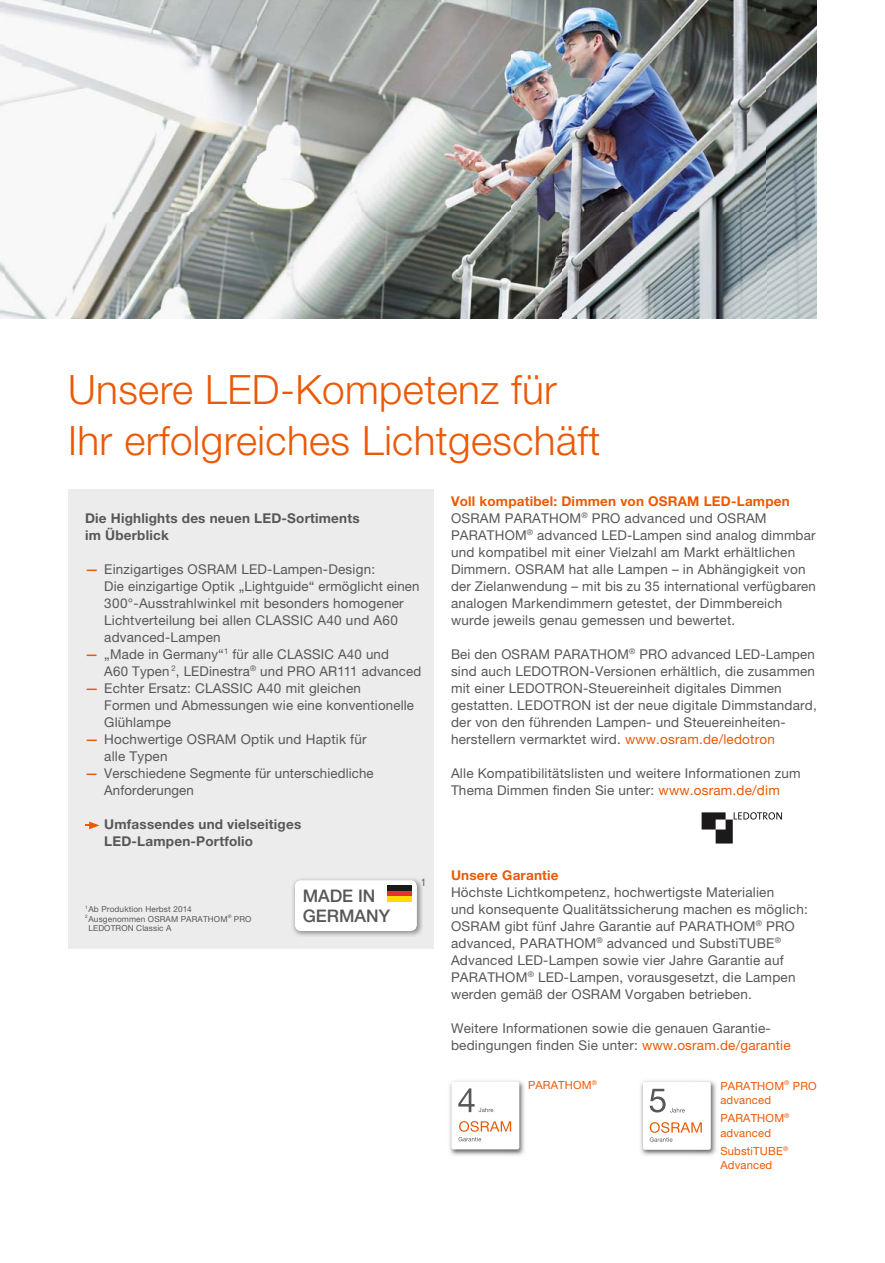
<style>
.page{position:relative;width:885px;height:1263px;background:#fff}
.page>*{position:absolute;margin:0;border:0;box-sizing:border-box;transform-origin:0 0}
.t1{font:300 40.5px/51px "Helvetica Neue LT Pro";letter-spacing:.01em;color:#eb5906}
.t2{font:500 17.4px/20.5px "Helvetica Neue LT Pro";color:#575756}
.t3{font:13.5px/17px "Helvetica Neue LT Pro";letter-spacing:.015em;color:#575756}
.t4{font:700 13.5px/17px "Helvetica Neue LT Pro";letter-spacing:.015em;color:#575756}
.t5{font:700 13.5px "Helvetica Neue LT Pro";letter-spacing:.015em;color:#eb5906}
.t6{font:11.25px/14.2px "Helvetica Neue LT Pro";letter-spacing:.015em;color:#eb5906}
.t7{font:condensed 10.5px "Helvetica Neue LT Pro";color:#575756}
.t8{font:8.25px "Helvetica Neue LT Pro";letter-spacing:.015em;color:#575756}
.s1{font-weight:700;color:#eb5906}
.s2{color:#eb5906}
.s3{font-weight:500;color:#eb5906}
</style>
<div class="page">
<img style="left:0;top:0;width:816px;height:319px">
<div style="left:68px;top:489px;width:366px;height:459px;background:#ececec"></div>
<img style="left:449px;top:1080px;width:76px;height:76px">
<div style="left:451px;top:1081px;width:68px;height:68px;background:#fff;border-radius:2px"></div>
<svg style="left:458px;top:1121px;width:53px;height:20px"></svg>
<svg style="left:458px;top:1088px;width:35px;height:24px"></svg>
<img style="left:640px;top:1080px;width:76px;height:76px">
<div style="left:643px;top:1082px;width:67px;height:68px;background:#fff;border-radius:2px"></div>
<svg style="left:649px;top:1122px;width:52px;height:20px"></svg>
<svg style="left:649px;top:1089px;width:35px;height:23px"></svg>
<svg style="left:85px;top:821px;width:15px;height:8px"></svg>
<svg style="left:701px;top:812px;width:81px;height:31px"></svg>
<img style="left:293px;top:879px;width:129px;height:57px">
<div style="left:295px;top:880px;width:122px;height:51px;background:#fff;border-radius:6px"></div>
<div style="left:387px;top:886px;width:24px;height:16px;background:#e73228"></div>
<div style="left:387px;top:886px;width:24px;height:5px;background:#1b1919"></div>
<div style="left:387px;top:896px;width:24px;height:6px;background:#fd0"></div>
<h1 class="t1" style="left:68px;top:368px;width:534px">Unsere LED-Kompetenz für<br>Ihr erfolgreiches Lichtgeschäft</h1>
<p class="t3" style="left:451px;top:494px;width:366px"><span class="s1">Voll kompatibel: Dimmen von OSRAM LED-Lampen </span>OSRAM PARATHOM<sup>®</sup> PRO advanced und OSRAM PARATHOM<sup>®</sup> advanced LED-Lampen sind analog dimmbar und kompatibel mit einer Vielzahl am Markt erhältlichen Dimmern. OSRAM hat alle Lampen – in Abhängigkeit von der Zielanwendung – mit bis zu 35 international verfügbaren analogen Markendimmern getestet, der Dimmbereich wurde jeweils genau gemessen und bewertet.</p>
<p class="t3" style="left:451px;top:647px;width:367px">Bei den OSRAM PARATHOM<sup>®</sup> PRO advanced LED- Lampen sind auch LEDOTRON-Versionen erhältlich, die zusammen mit einer LEDOTRON-Steuereinheit digitales Dimmen gestatten. LEDOTRON ist der neue digitale Dimmstandard, der von den führenden Lampen- und Steuereinheiten&shy;herstellern vermarktet wird. <span class="s2">www.osram.de/ledotron</span></p>
<p class="t3" style="left:451px;top:766px;width:351px">Alle Kompatibilitätslisten und weitere Informationen zum<br>Thema Dimmen finden Sie unter: <span class="s2">www.osram.de/dim</span></p>
<p class="t4" style="left:85px;top:511px;width:276px">Die Highlights des neuen LED-Sortiments im Überblick</p>
<p class="t3" style="left:104px;top:562px;width:317px;text-indent:-19px"><span class="s3">—</span> Einzigartiges OSRAM LED- Lampen-Design:<br>Die einzigartige Optik „Lightguide“ ermöglicht einen 300°-Ausstrahlwinkel mit besonders homogener Licht verteilung bei allen CLASSIC A40 und A60 advanced- Lampen</p>
<p class="t3" style="left:104px;top:647px;width:318px;text-indent:-19px"><span class="s3">—</span> „Made in Germany“<sup>1</sup> für alle CLASSIC A40 und<br>A60 Typen <sup>2</sup>, LEDinestra<sup>®</sup> und PRO AR111 advanced</p>
<p class="t3" style="left:104px;top:681px;width:311px;text-indent:-19px"><span class="s3">—</span> Echter Ersatz: CLASSIC A40 mit gleichen<br>Formen und Abmessungen wie eine konventionelle<br>Glühlampe</p>
<p class="t3" style="left:104px;top:732px;width:264px;text-indent:-19px"><span class="s3">—</span> Hochwertige OSRAM Optik und Haptik für alle Typen</p>
<p class="t3" style="left:104px;top:766px;width:271px;text-indent:-19px"><span class="s3">—</span> Verschiedene Segmente für unterschiedliche<br>Anforderungen</p>
<p class="t4" style="left:104px;top:817px;width:198px">Umfassendes und vielseitiges<br>LED- Lampen-Portfolio</p>
<p class="t8" style="left:85px;top:906px;width:108px"><sup>1</sup> Ab Produktion Herbst 2014</p>
<p class="t8" style="left:85px;top:916px;width:168px"><sup>2</sup> Ausgenommen OSRAM PARATHOM<sup>®</sup> PRO</p>
<p class="t8" style="left:88px;top:925px;width:85px">LEDOTRON Classic A</p>
<p class="t2" style="left:302px;top:885px;width:89px">MADE IN<br>GERMANY</p>
<p class="t7" style="left:421px;top:879px;width:7px">1</p>
<p class="t5" style="left:451px;top:871px;width:109px">Unsere Garantie</p>
<p class="t3" style="left:451px;top:885px;width:358px">Höchste Lichtkompetenz, hochwertigste Materialien<br>und konsequente Qualitätssicherung machen es möglich:<br>OSRAM gibt fünf Jahre Garantie auf PARATHOM<sup>®</sup> PRO advanced, PARATHOM<sup>®</sup> advanced und SubstiTUBE<sup>® </sup>Advanced LED-Lampen sowie vier Jahre Garantie auf PARATHOM<sup>®</sup> LED-Lampen, vorausgesetzt, die Lampen werden gemäß der OSRAM Vorgaben betrieben.</p>
<p class="t3" style="left:451px;top:1021px;width:341px">Weitere Informationen sowie die genauen Garantie&shy;bedingungen finden Sie unter: <span class="s2">www.osram.de/garantie</span></p>
<p class="t6" style="left:720px;top:1080px;width:98px">PARATHOM<sup>®</sup> PRO advanced</p>
<p class="t6" style="left:720px;top:1112px;width:71px">PARATHOM<sup>® </sup>advanced</p>
<p class="t6" style="left:720px;top:1145px;width:69px">SubstiTUBE<sup>®<br></sup>Advanced</p>
<p class="t6" style="left:528px;top:1079px;width:71px">PARATHOM<sup>®</sup></p>
</div>
